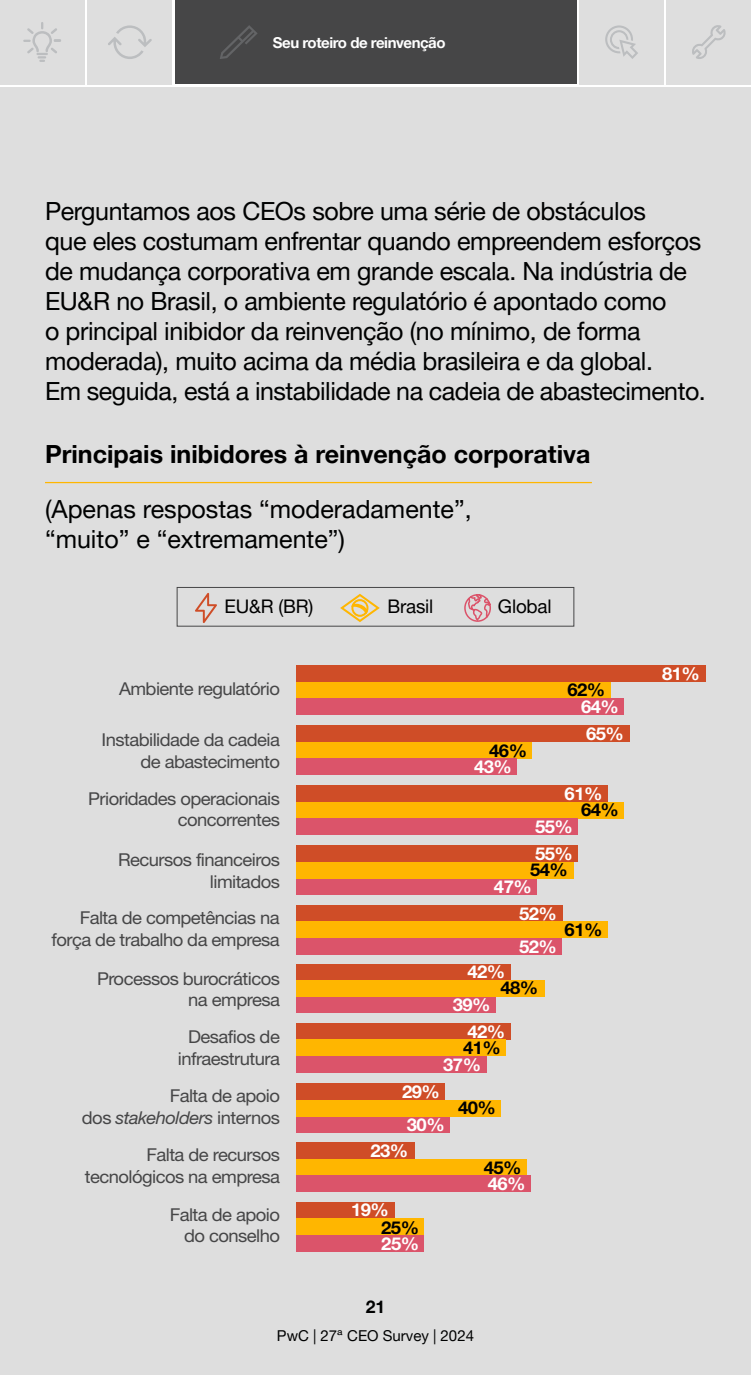
<style>
.page{position:relative;width:751px;height:1375px;background:#fff}
.page>*{position:absolute;margin:0;border:0;box-sizing:border-box;transform-origin:0 0}
.t1{font:25px/30px "Helvetica Neue LT Pro";letter-spacing:-.015em;color:#000101}
.t2{font:700 25px "Helvetica Neue LT Pro";color:#000}
.t3{font:18.75px "Helvetica Neue LT Pro";letter-spacing:-.01em;color:#000}
.t4{font:17.75px/21.4px "Helvetica Neue";letter-spacing:-.03em;color:#464647;text-align:right;scale:1.04 1}
.t5{font:700 17.75px "Helvetica Neue";letter-spacing:-.03em;color:#fff;scale:1.04 1}
.t6{font:700 17.75px "Helvetica Neue";letter-spacing:-.03em;color:#000;scale:1.04 1}
.t7{font:700 17.5px "Helvetica Neue LT Pro";color:#000101}
.t8{font:700 15px "Helvetica Neue LT Pro";letter-spacing:-.03em;color:#fff}
.t9{font:15px "Helvetica Neue LT Pro";color:#000101}
.s1{font-style:italic}
</style>
<div class="page">
<div style="left:175px;top:0;width:401px;height:84px;background:#464647"></div>
<div style="left:0;top:0;width:84px;height:84px;background:#dedede"></div>
<svg style="left:220px;top:25px;width:37px;height:34px"></svg>
<svg style="left:23px;top:22px;width:38px;height:40px"></svg>
<div style="left:88px;top:0;width:84px;height:84px;background:#dedede"></div>
<svg style="left:108px;top:25px;width:44px;height:34px"></svg>
<div style="left:579px;top:0;width:84px;height:84px;background:#dedede"></div>
<div style="left:666px;top:0;width:84px;height:84px;background:#dedede"></div>
<svg style="left:605px;top:25px;width:32px;height:34px"></svg>
<svg style="left:692px;top:25px;width:34px;height:34px"></svg>
<div style="left:0;top:87px;width:750px;height:1288px;background:#dedede"></div>
<hr style="left:45px;top:482px;width:546px;height:1px;background:#ffb600">
<div style="left:296px;top:726px;width:332px;height:16px;background:#cf4d27"></div>
<div style="left:296px;top:742px;width:235px;height:17px;background:#ffb600"></div>
<div style="left:296px;top:759px;width:220px;height:16px;background:#db546a"></div>
<div style="left:296px;top:997px;width:199px;height:16px;background:#db546a"></div>
<div style="left:296px;top:1116px;width:153px;height:17px;background:#db546a"></div>
<div style="left:296px;top:785px;width:311px;height:17px;background:#cf4d27"></div>
<div style="left:296px;top:802px;width:327px;height:16px;background:#ffb600"></div>
<div style="left:296px;top:682px;width:314px;height:17px;background:#ffb600"></div>
<div style="left:296px;top:666px;width:409px;height:16px;background:#cf4d27"></div>
<div style="left:296px;top:698px;width:327px;height:17px;background:#db546a"></div>
<div style="left:296px;top:818px;width:281px;height:17px;background:#db546a"></div>
<div style="left:296px;top:878px;width:240px;height:17px;background:#db546a"></div>
<div style="left:296px;top:938px;width:265px;height:16px;background:#db546a"></div>
<div style="left:296px;top:1056px;width:190px;height:17px;background:#db546a"></div>
<div style="left:296px;top:905px;width:266px;height:16px;background:#cf4d27"></div>
<div style="left:296px;top:921px;width:311px;height:17px;background:#ffb600"></div>
<div style="left:296px;top:964px;width:214px;height:16px;background:#cf4d27"></div>
<div style="left:296px;top:980px;width:248px;height:17px;background:#ffb600"></div>
<div style="left:296px;top:1023px;width:214px;height:16px;background:#cf4d27"></div>
<div style="left:296px;top:1039px;width:209px;height:17px;background:#ffb600"></div>
<div style="left:296px;top:1083px;width:148px;height:17px;background:#cf4d27"></div>
<div style="left:296px;top:1100px;width:204px;height:16px;background:#ffb600"></div>
<div style="left:296px;top:1142px;width:118px;height:17px;background:#cf4d27"></div>
<div style="left:296px;top:1159px;width:230px;height:16px;background:#ffb600"></div>
<div style="left:296px;top:1202px;width:98px;height:16px;background:#cf4d27"></div>
<div style="left:296px;top:1218px;width:127px;height:17px;background:#ffb600"></div>
<div style="left:296px;top:862px;width:276px;height:16px;background:#ffb600"></div>
<div style="left:296px;top:845px;width:281px;height:17px;background:#cf4d27"></div>
<div style="left:296px;top:1175px;width:234px;height:17px;background:#db546a"></div>
<div style="left:296px;top:1235px;width:127px;height:17px;background:#db546a"></div>
<div style="left:177px;top:587px;width:396px;height:39px;border:1px solid #464647"></div>
<svg style="left:340px;top:594px;width:39px;height:28px"></svg>
<svg style="left:195px;top:593px;width:22px;height:30px"></svg>
<svg style="left:464px;top:594px;width:27px;height:28px"></svg>
<p class="t8" style="left:273px;top:33px;width:174px">Seu roteiro de reinvenção</p>
<p class="t1" style="left:45px;top:195px;width:662px">Perguntamos aos CEOs sobre uma série de obstáculos<br>que eles costumam enfrentar quando empreendem esforços de mudança corporativa em grande escala. Na indústria de EU&amp;R no Brasil, o ambiente regulatório é apontado como<br>o principal inibidor da reinvenção (no mínimo, de forma moderada), muito acima da média brasileira e da global.<br>Em seguida, está a instabilidade na cadeia de abastecimento.</p>
<p class="t2" style="left:45px;top:439px;width:546px">Principais inibidores à reinvenção corporativa</p>
<p class="t1" style="left:45px;top:493px;width:428px">(Apenas respostas “moderadamente”, “muito” e “extremamente”)</p>
<p class="t3" style="left:224px;top:595px;width:90px">EU&amp;R (BR)</p>
<p class="t3" style="left:387px;top:595px;width:47px">Brasil</p>
<p class="t3" style="left:497px;top:595px;width:55px">Global</p>
<p class="t4" style="left:119px;top:678px;width:156px">Ambiente regulatório</p>
<p class="t6" style="left:567px;top:679px;width:38px">62%</p>
<p class="t5" style="left:580px;top:695px;width:38px">64%</p>
<p class="t4" style="left:101px;top:729px;width:173px">Instabilidade da cadeia de abastecimento</p>
<p class="t5" style="left:585px;top:723px;width:38px">65%</p>
<p class="t6" style="left:489px;top:740px;width:38px">46%</p>
<p class="t5" style="left:474px;top:755px;width:38px">43%</p>
<p class="t4" style="left:88px;top:787px;width:186px">Prioridades operacionais concorrentes</p>
<p class="t5" style="left:564px;top:783px;width:38px">61%</p>
<p class="t6" style="left:580px;top:799px;width:38px">64%</p>
<p class="t5" style="left:534px;top:816px;width:38px">55%</p>
<p class="t4" style="left:118px;top:849px;width:157px">Recursos financeiros limitados</p>
<p class="t5" style="left:534px;top:842px;width:38px">55%</p>
<p class="t6" style="left:529px;top:859px;width:38px">54%</p>
<p class="t5" style="left:493px;top:876px;width:38px">47%</p>
<p class="t4" style="left:51px;top:907px;width:221px">Falta de competências na força de trabalho da empresa</p>
<p class="t5" style="left:518px;top:902px;width:38px">52%</p>
<p class="t5" style="left:518px;top:936px;width:38px">52%</p>
<p class="t6" style="left:564px;top:919px;width:38px">61%</p>
<p class="t4" style="left:97px;top:967px;width:177px">Processos burocráticos na empresa</p>
<p class="t5" style="left:467px;top:961px;width:38px">42%</p>
<p class="t6" style="left:500px;top:977px;width:38px">48%</p>
<p class="t5" style="left:452px;top:994px;width:38px">39%</p>
<p class="t4" style="left:178px;top:1026px;width:99px;text-align:center">Desafios de infraestrutura</p>
<p class="t5" style="left:467px;top:1020px;width:38px">42%</p>
<p class="t6" style="left:462px;top:1037px;width:38px">41%</p>
<p class="t5" style="left:443px;top:1054px;width:38px">37%</p>
<p class="t4" style="left:82px;top:1085px;width:192px">Falta de apoio<br>dos <span class="s1">stakeholders</span> internos</p>
<p class="t5" style="left:402px;top:1080px;width:38px">29%</p>
<p class="t5" style="left:406px;top:1114px;width:38px">30%</p>
<p class="t6" style="left:457px;top:1097px;width:38px">40%</p>
<p class="t4" style="left:85px;top:1144px;width:189px">Falta de recursos tecnológicos na empresa</p>
<p class="t5" style="left:370px;top:1140px;width:38px">23%</p>
<p class="t6" style="left:483px;top:1157px;width:38px">45%</p>
<p class="t5" style="left:487px;top:1172px;width:38px">46%</p>
<p class="t4" style="left:169px;top:1203px;width:107px">Falta de apoio do conselho</p>
<p class="t5" style="left:351px;top:1199px;width:38px">19%</p>
<p class="t6" style="left:381px;top:1216px;width:38px">25%</p>
<p class="t5" style="left:381px;top:1232px;width:38px">25%</p>
<p class="t7" style="left:365px;top:1296px;width:21px">21</p>
<p class="t9" style="left:277px;top:1326px;width:198px">PwC | 27ª CEO Survey | 2024</p>
<p class="t5" style="left:661px;top:663px;width:38px">81%</p>
</div>
